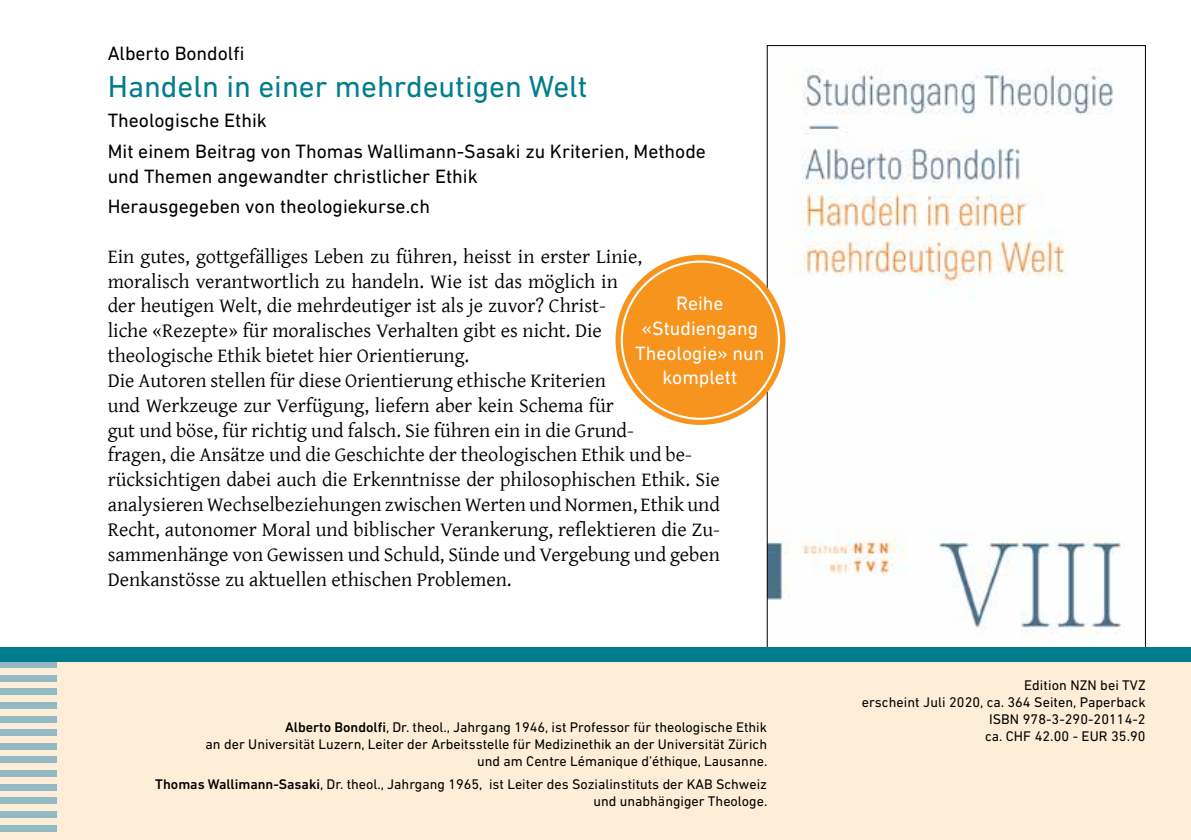
<style>
.page{position:relative;width:1191px;height:840px;background:#fff}
.page>*{position:absolute;margin:0;border:0;box-sizing:border-box;transform-origin:0 0}
.t1{font:31px "DIN Next LT Pro";color:#007d8c}
.t2{font:20.2px/24.8px "Gentium";color:#000}
.t3{font:19.6px/30.4px "DIN Next LT Pro";color:#000}
.t4{font:19.6px/24.8px "DIN Next LT Pro";color:#fff;text-align:center}
.t5{font:14.2px/17px "DIN Next LT Pro";color:#000;text-align:right}
.s1{font-weight:500}
</style>
<div class="page">
<div style="left:0;top:660px;width:1191px;height:179px;background:#ffeed7"></div>
<svg style="left:0;top:660px;width:57px;height:7px"></svg>
<div style="left:0;top:674px;width:57px;height:7px;background:#93bac4"></div>
<div style="left:0;top:688px;width:57px;height:6px;background:#93bac4"></div>
<div style="left:0;top:701px;width:57px;height:7px;background:#93bac4"></div>
<div style="left:0;top:715px;width:57px;height:7px;background:#93bac4"></div>
<div style="left:0;top:729px;width:57px;height:6px;background:#93bac4"></div>
<div style="left:0;top:742px;width:57px;height:7px;background:#93bac4"></div>
<div style="left:0;top:756px;width:57px;height:7px;background:#93bac4"></div>
<div style="left:0;top:769px;width:57px;height:7px;background:#93bac4"></div>
<div style="left:0;top:783px;width:57px;height:7px;background:#93bac4"></div>
<div style="left:0;top:797px;width:57px;height:6px;background:#93bac4"></div>
<div style="left:0;top:810px;width:57px;height:7px;background:#93bac4"></div>
<div style="left:0;top:824px;width:57px;height:7px;background:#93bac4"></div>
<img style="left:769px;top:68px;width:355px;height:576px">
<div style="left:0;top:646px;width:1191px;height:14px;background:#007d8c"></div>
<div style="left:615px;top:255px;width:170px;height:169px;background:#f7941e;border-radius:50%"></div>
<p class="t3" style="left:108px;top:38px;width:138px">Alberto Bondolfi</p>
<h1 class="t1" style="left:108px;top:68px;width:481px">Handeln in einer mehrdeutigen Welt</h1>
<p class="t3" style="left:108px;top:105px;width:600px">Theologische Ethik<br>Mit einem Beitrag von Thomas Wallimann-Sasaki zu Kriterien, Methode</p>
<p class="t3" style="left:108px;top:160px;width:371px">und Themen angewandter christlicher Ethik<br>Herausgegeben von theologiekurse.ch</p>
<p class="t2" style="left:108px;top:242px;width:614px">Ein gutes, gottgefälliges Leben zu führen, heisst in erster Linie, moralisch verantwortlich zu handeln. Wie ist das möglich in<br>der heutigen Welt, die mehrdeutiger ist als je zuvor? Christ-<br>liche «Rezepte» für moralisches Verhalten gibt es nicht. Die<br>theologische Ethik bietet hier Orientierung.<br>Die Autoren stellen für diese Orientierung ethische Kriterien<br>und Werkzeuge zur Verfügung, liefern aber kein Schema für<br>gut und böse, für richtig und falsch. Sie führen ein in die Grund-<br>fragen, die Ansätze und die Geschichte der theologischen Ethik und be&shy;rücksichtigen dabei auch die Erkenntnisse der philosophischen Ethik. Sie analysieren Wechselbeziehungen zwischen Werten und Normen, Ethik und Recht, autonomer Moral und biblischer Verankerung, reflektieren die Zu&shy;sammenhänge von Gewissen und Schuld, Sünde und Vergebung und geben Denkanstösse zu aktuellen ethischen Problemen.</p>
<p class="t4" style="left:635px;top:290px;width:131px">Reihe «Studiengang<br>Theologie» nun komplett</p>
<p class="t5" style="left:206px;top:718px;width:563px"><span class="s1">Alberto Bondolfi</span>, Dr. theol., Jahrgang 1946, ist Professor für theologische Ethik<br>an der Universität Luzern, Leiter der Arbeitsstelle für Medizinethik an der Universität Zürich und am Centre Lémanique d’éthique, Lausanne.</p>
<p class="t5" style="left:155px;top:775px;width:613px"><span class="s1">Thomas Wallimann-Sasaki</span>, Dr. theol., Jahrgang 1965, ist Leiter des Sozialinstituts der KAB Schweiz und unabhängiger Theologe.</p>
<p class="t5" style="left:861px;top:676px;width:285px">Edition NZN bei TVZ<br>erscheint Juli 2020, ca. 364 Seiten, Paperback<br>ISBN 978-3-290-20114-2<br>ca. CHF 42.00 - EUR 35.90</p>
</div>
